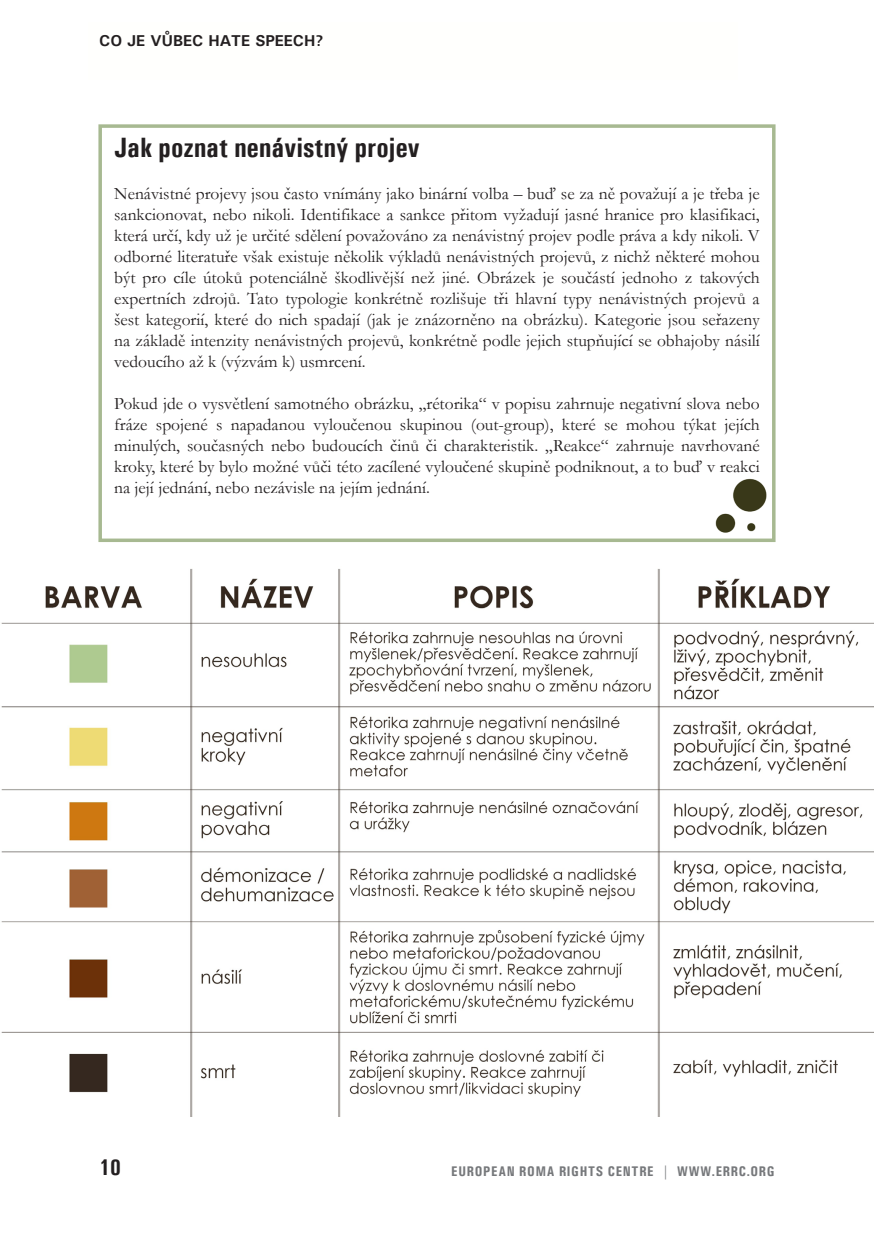
<style>
.page{position:relative;width:874px;height:1241px;background:#fff}
.page>*{position:absolute;margin:0;border:0;box-sizing:border-box;transform-origin:0 0}
.t1{font:700 condensed 28px "Univers";color:#231f20}
.t2{font:700 condensed 22.75px "Univers";color:#231f20}
.t3{font:17.5px/21px "Garamond";color:#231f20;text-align:justify}
.t4{font:700 15.75px "Univers";color:#231f20}
.t5{font:700 condensed 14px "Univers";letter-spacing:.05em;color:#76787b}
</style>
<div class="page">
<div style="left:98px;top:124px;width:677px;height:418px;border:4px solid #a7b991"></div>
<img style="left:715px;top:478px;width:52px;height:55px">
<img style="left:1px;top:568px;width:872px;height:548px">
<p class="t4" style="left:99px;top:30px;width:94px">OPDCO JE VŮBE</p>
<p class="t4" style="left:116px;top:30px;width:75px">PROČ TATO</p>
<p class="t4" style="left:205px;top:30px;width:93px">ŘÍRSUČKA? P</p>
<p class="t4" style="left:99px;top:30px;width:70px">SHRNUTÍ</p>
<p class="t4" style="left:109px;top:30px;width:117px">RATA K NENÁVI</p>
<p class="t4" style="left:136px;top:30px;width:116px">OJEKTUCP HATE</p>
<p class="t1" style="left:114px;top:130px;width:307px">JAK POZNAT NENÁVISTNÝ PROJEV</p>
<p class="t3" style="left:114px;top:183px;width:646px">Nenávistné projevy jsou často vnímány jako binární volba – buď se za ně považují a je třeba je sankcionovat, nebo nikoli. Identifikace a sankce přitom vyžadují jasné hranice pro klasifikaci, která určí, kdy už je určité sdělení považováno za nenávistný projev podle práva a kdy nikoli. V odborné literatuře však existuje několik výkladů nenávistných projevů, z nichž některé mohou být pro cíle útoků potenciálně škodlivější než jiné. Obrázek je součástí jednoho z takových expertních zdrojů. Tato typologie konkrétně rozlišuje tři hlavní typy nenávistných projevů a šest kategorií, které do nich spadají (jak je znázorněno na obrázku). Kategorie jsou seřazeny na základě intenzity nenávistných projevů, konkrétně podle jejich stupňující se obhajoby násilí vedoucího až k (výzvám k) usmrcení.</p>
<p class="t3" style="left:114px;top:393px;width:646px">Pokud jde o vysvětlení samotného obrázku, „rétorika“ v popisu zahrnuje negativní slova nebo fráze spojené s napadanou vyloučenou skupinou (out-group), které se mohou týkat jejích minulých, současných nebo budoucích činů či charakteristik. „Reakce“ zahrnuje navrhované kroky, které by bylo možné vůči této zacílené vyloučené skupině podniknout, a to buď v reakci na její jednání, nebo nezávisle na jejím jednání.</p>
<p class="t2" style="left:99px;top:1152px;width:23px">10</p>
<p class="t5" style="left:451px;top:1162px;width:325px">EUROPEAN ROMA RIGHTS CENTRE | WWW.ERRC.ORG</p>
</div>
